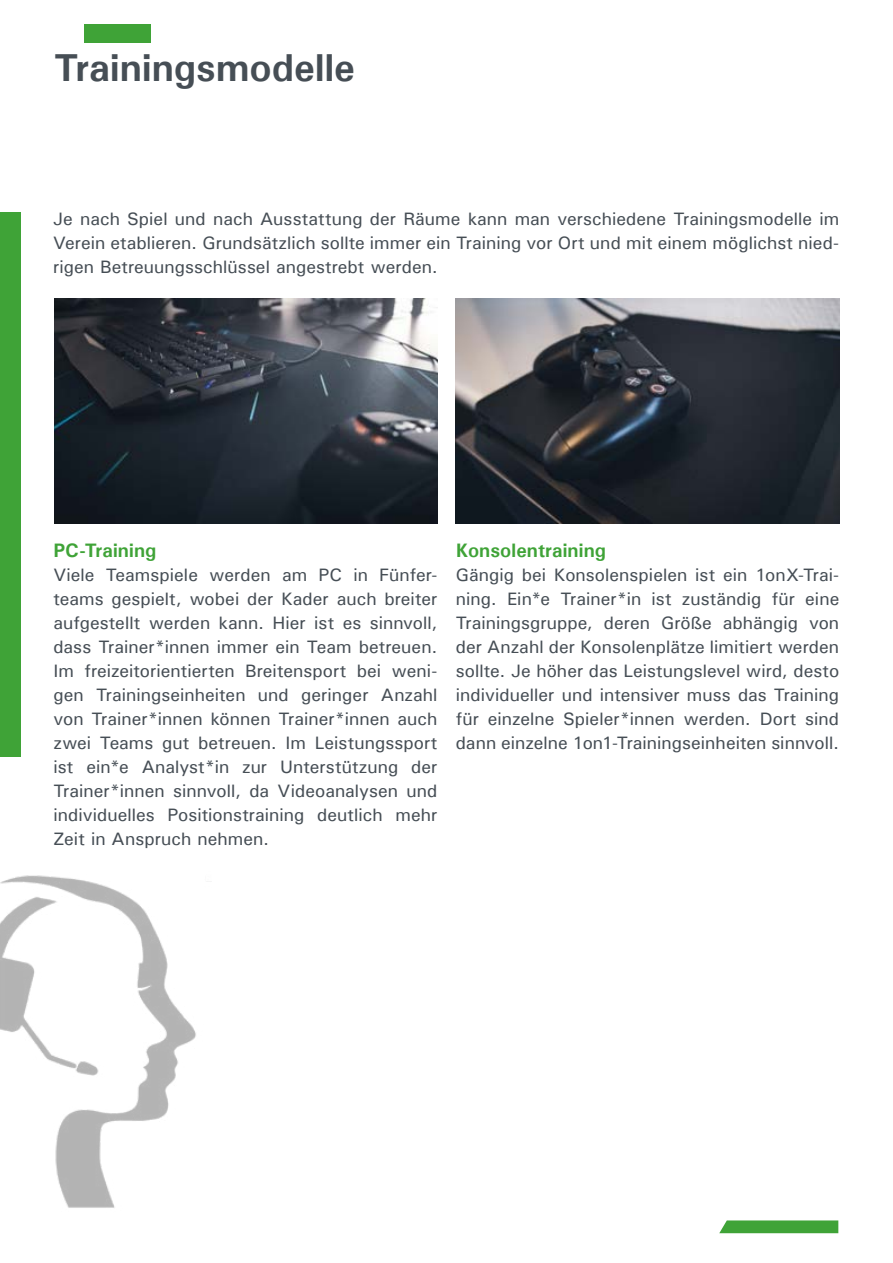
<style>
.page{position:relative;width:893px;height:1263px;background:#fff}
.page>*{position:absolute;margin:0;border:0;box-sizing:border-box;transform-origin:0 0}
.t1{font:700 39px "Univers";color:#464e55}
.t2{font:700 19.5px "Univers";letter-spacing:.005em;color:#3fa337}
.t3{font:500 18px/24px "Univers";color:#464e55;text-align:justify}
</style>
<div class="page">
<div style="left:84px;top:24px;width:67px;height:18px;background:#3fa337"></div>
<svg style="left:719px;top:1220px;width:119px;height:13px"></svg>
<div style="left:0;top:212px;width:21px;height:544px;background:#3fa337"></div>
<img style="left:456px;top:299px;width:383px;height:224px">
<img style="left:54px;top:299px;width:383px;height:224px">
<img style="left:0;top:875px;width:196px;height:333px">
<h1 class="t1" style="left:54px;top:43px;width:303px">Trainingsmodelle</h1>
<p class="t3" style="left:53px;top:206px;width:788px">Je nach Spiel und nach Ausstattung der Räume kann man verschiedene Trainingsmodelle im Verein etablieren. Grundsätzlich sollte immer ein Training vor Ort und mit einem möglichst nied&shy;rigen Betreuungsschlüssel angestrebt werden.</p>
<p class="t2" style="left:53px;top:538px;width:104px">PC-Training</p>
<p class="t3" style="left:53px;top:563px;width:386px">Viele Teamspiele werden am PC in Fünfer&shy;teams gespielt, wobei der Kader auch breiter aufgestellt werden kann. Hier ist es sinnvoll, dass Trainer*innen immer ein Team betreuen.<br>Im freizeitorientierten Breitensport bei weni&shy;gen Trainingseinheiten und geringer Anzahl von Trainer*innen können Trainer*innen auch zwei Teams gut betreuen. Im Leistungssport ist ein*e Analyst*in zur Unterstützung der Trainer*innen sinnvoll, da Videoanalysen und individuelles Positionstraining deutlich mehr Zeit in Anspruch nehmen.</p>
<p class="t2" style="left:456px;top:538px;width:152px">Konsolentraining</p>
<p class="t3" style="left:456px;top:563px;width:385px">Gängig bei Konsolenspielen ist ein 1onX-Trai&shy;ning. Ein*e Trainer*in ist zuständig für eine Trainingsgruppe, deren Größe abhängig von der Anzahl der Konsolenplätze limitiert werden sollte. Je höher das Leistungslevel wird, desto individueller und intensiver muss das Training für einzelne Spieler*innen werden. Dort sind dann einzelne 1on1-Trainingseinheiten sinnvoll.</p>
</div>
